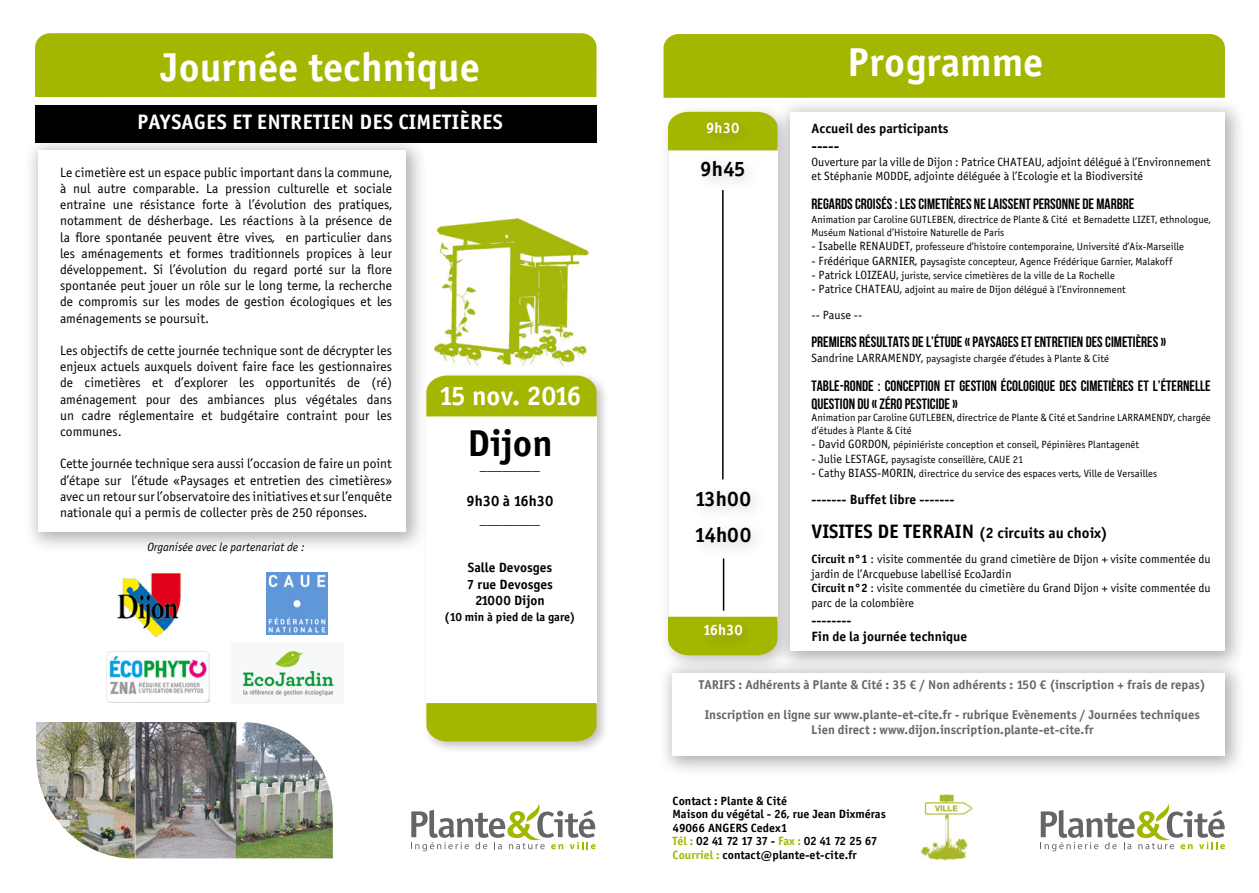
<style>
.page{position:relative;width:1259px;height:893px;background:#fff}
.page>*{position:absolute;margin:0;border:0;box-sizing:border-box;transform-origin:0 0}
.t1{font:40.5px "Officina Sans Bold ITC";color:#fff}
.t2{font:37.5px "Officina Sans Bold ITC";color:#000}
.t3{font:27px "Officina Sans Bold ITC";letter-spacing:-.095em;color:#fff}
.t4{font:21px "Officina Sans Bold ITC";letter-spacing:.01em;color:#fff}
.t5{font:21px/36px "Officina Sans Bold ITC";color:#000}
.t6{font:19.5px "Officina Sans Bold ITC";color:#000}
.t7{font:15px/18px "Bebas Neue";color:#000}
.t8{font:15px/18px "Officina Sans Bold ITC";color:#000;text-align:center}
.t9{font:15px "Officina Sans Bold ITC";color:#fff}
.t10{font:13.5px/16.2px "Officina Sans Book ITC";color:#000;text-align:justify}
.t11{font:13.5px/16.2px "Officina Sans Bold ITC";color:#000;text-align:center}
.t12{font:12.75px/15px "Officina Sans Bold ITC";color:#646567;text-align:center}
.t13{font:12px/14.4px "Officina Sans Book ITC";color:#000}
.t14{font:12px/13.5px "Officina Sans Bold ITC";color:#000}
.t15{font:italic 12px "Officina Sans Book ITC";color:#000}
.t16{font:10.5px/12.6px "Officina Sans Book ITC";color:#000}
.s1{font-size:12px}
.s2{font-family:"Officina Sans Bold ITC"}
.s3{color:#a4b700}
</style>
<div class="page">
<div style="left:35px;top:33px;width:561px;height:64px;background:#a4b700"></div>
<img style="left:36px;top:722px;width:297px;height:136px">
<img style="left:236px;top:721px;width:1px;height:136px">
<img style="left:434px;top:218px;width:155px;height:149px">
<div style="left:421px;top:371px;width:189px;height:384px;background:#000;opacity:.25"></div>
<div style="left:426px;top:416px;width:170px;height:288px;background:#fff"></div>
<div style="left:427px;top:376px;width:169px;height:40px;background:#a4b700"></div>
<div style="left:426px;top:703px;width:170px;height:38px;background:#a4b700"></div>
<div style="left:35px;top:106px;width:561px;height:37px;background:#000"></div>
<div style="left:23px;top:135px;width:404px;height:418px;background:#000;opacity:.31"></div>
<div style="left:39px;top:151px;width:367px;height:381px;background:#fff"></div>
<svg style="left:411px;top:804px;width:184px;height:47px"></svg>
<div style="left:658px;top:102px;width:138px;height:571px;background:#fbfbfb"></div>
<div style="left:669px;top:147px;width:108px;height:473px;background:#fff"></div>
<svg style="left:669px;top:112px;width:105px;height:38px"></svg>
<svg style="left:669px;top:617px;width:105px;height:38px"></svg>
<div style="left:688px;top:113px;width:80px;height:540px;background:#000;opacity:.2"></div>
<div style="left:663px;top:34px;width:562px;height:64px;background:#a4b700"></div>
<hr style="left:722px;top:190px;width:1px;height:289px;background:#000">
<img style="left:920px;top:794px;width:52px;height:67px">
<div style="left:774px;top:97px;width:472px;height:575px;background:#000;opacity:.31"></div>
<div style="left:790px;top:113px;width:435px;height:538px;background:#fff"></div>
<hr style="left:723px;top:558px;width:1px;height:53px;background:#000">
<svg style="left:1040px;top:804px;width:185px;height:47px"></svg>
<div style="left:657px;top:657px;width:589px;height:120px;background:#000;opacity:.31"></div>
<div style="left:672px;top:673px;width:553px;height:83px;background:#fff"></div>
<img style="left:117px;top:573px;width:65px;height:64px">
<img style="left:266px;top:573px;width:61px;height:61px">
<img style="left:106px;top:651px;width:103px;height:51px">
<img style="left:243px;top:648px;width:91px;height:54px">
<h1 class="t1" style="left:160px;top:42px;width:321px">Journée technique</h1>
<h3 class="t4" style="left:137px;top:109px;width:367px">PaysageS et entretien des cimetières</h3>
<p class="t10" style="left:60px;top:164px;width:333px">Le cimetière est un espace public important dans la commune, à nul autre comparable. La pression culturelle et sociale entraine une résistance forte à l’évolution des pratiques, notamment de désherbage. Les réactions à la présence de la flore spontanée peuvent être vives, en particulier dans les aménagements et formes traditionnels propices à leur développement. Si l’évolution du regard porté sur la flore spontanée peut jouer un rôle sur le long terme, la recherche de compromis sur les modes de gestion écologiques et les aménagements se poursuit.</p>
<p class="t10" style="left:60px;top:342px;width:333px">Les objectifs de cette journée technique sont de décrypter les enjeux actuels auxquels doivent faire face les gestionnaires de cimetières et d’explorer les opportunités de (ré) aménagement pour des ambiances plus végétales dans un cadre réglementaire et budgétaire contraint pour les communes.</p>
<p class="t10" style="left:60px;top:456px;width:333px">Cette journée technique sera aussi l’occasion de faire un point d’étape sur l’étude «Paysages et entretien des cimetières» avec un retour sur l’observatoire des initiatives et sur l’enquête nationale qui a permis de collecter près de 250 réponses.</p>
<h3 class="t3" style="left:438px;top:379px;width:145px">15 nov. 2016</h3>
<h2 class="t2" style="left:467px;top:420px;width:87px">Dijon</h2>
<p class="t8" style="left:480px;top:455px;width:61px">________</p>
<p class="t8" style="left:466px;top:491px;width:89px">9h30 à 16h30 ________</p>
<p class="t11" style="left:467px;top:559px;width:87px">Salle Devosges<br>7 rue Devosges<br>21000 Dijon</p>
<p class="t14" style="left:444px;top:610px;width:133px">(10 min à pied de la gare)</p>
<p class="t15" style="left:147px;top:540px;width:159px">Organisée avec le partenariat de :</p>
<p class="t9" style="left:706px;top:119px;width:35px">9h30</p>
<h3 class="t5" style="left:700px;top:151px;width:47px">9h45</h3>
<h3 class="t5" style="left:694px;top:480px;width:59px">13h00<br>14h00</h3>
<p class="t9" style="left:703px;top:621px;width:41px">16h30</p>
<h1 class="t1" style="left:847px;top:37px;width:198px">Programme</h1>
<p class="t11" style="left:811px;top:120px;width:139px">Accueil des participants</p>
<p class="t8" style="left:811px;top:137px;width:29px">-----</p>
<p class="t13" style="left:811px;top:154px;width:401px">Ouverture par la ville de Dijon : Patrice CHATEAU, adjoint délégué à l’Environnement et Stéphanie MODDE, adjointe déléguée à l’Ecologie et la Biodiversité</p>
<p class="t7" style="left:811px;top:194px;width:324px">REGARDS CROISÉS : LES CIMETIÈRES NE LAISSENT PERSONNE DE MARBRE</p>
<p class="t16" style="left:811px;top:213px;width:401px">Animation par Caroline GUTLEBEN, directrice de Plante &amp; Cité et Bernadette LIZET, <span class="s1">e</span>thnologue,<br>Muséum National d’Histoire Naturelle de Paris</p>
<p class="t16" style="left:811px;top:240px;width:374px"><span class="s1">- Isabelle RENAUDET,</span> professeure d’histoire contemporaine, Université d’Aix-Marseille</p>
<p class="t16" style="left:811px;top:255px;width:362px"><span class="s1">- Frédérique GARNIER, p</span>aysagiste concepteur, Agence Frédérique Garnier, Malakoff</p>
<p class="t16" style="left:811px;top:269px;width:305px"><span class="s1">- Patrick LOIZEAU,</span> juriste, service cimetières de la ville de La Rochelle</p>
<p class="t16" style="left:811px;top:284px;width:316px"><span class="s1">- Patrice CHATEAU,</span> adjoint au maire de Dijon délégué à l’Environnement</p>
<p class="t13" style="left:811px;top:307px;width:52px">-- Pause --</p>
<p class="t7" style="left:811px;top:333px;width:356px">PREMIERS RÉSULTATS DE L’ÉTUDE « PAYSAGES ET ENTRETIEN DES CIMETIÈRES »</p>
<p class="t16" style="left:811px;top:352px;width:299px"><span class="s1">Sandrine LARRAMENDY,</span> paysagiste chargée d’études à Plante &amp; Cité</p>
<p class="t7" style="left:811px;top:376px;width:401px">TABLE-RONDE : CONCEPTION ET GESTION ÉCOLOGIQUE DES CIMETIÈRES ET L’ÉTERNELLE<br>QUESTION DU « ZÉRO PESTICIDE »</p>
<p class="t16" style="left:811px;top:411px;width:401px">Animation par Caroline GUTLEBEN, directrice de Plante &amp; Cité et Sandrine LARRAMENDY, chargée d’études à Plante &amp; Cité</p>
<p class="t16" style="left:811px;top:438px;width:329px"><span class="s1">- David GORDON,</span> pépiniériste conception et conseil, Pépinières Plantagenêt</p>
<p class="t16" style="left:811px;top:453px;width:213px"><span class="s1">- Julie LESTAGE,</span> paysagiste conseillère, CAUE 21</p>
<p class="t16" style="left:811px;top:467px;width:347px"><span class="s1">- Cathy BIASS-MORIN,</span> directrice du service des espaces verts, Ville de Versailles</p>
<p class="t11" style="left:811px;top:491px;width:144px">------- Buffet libre -------</p>
<h3 class="t6" style="left:811px;top:520px;width:21px">VISITES</h3>
<h3 class="t6" style="left:877px;top:520px;width:37px">DE TERRAIN</h3>
<p class="t8" style="left:979px;top:524px;width:130px">(2 circuits au choix)</p>
<p class="t13" style="left:811px;top:552px;width:401px"><span class="s2">Circuit n°1</span> : visite commentée du grand cimetière de Dijon + visite commentée du jardin de l’Arcquebuse labellisé EcoJardin<br><span class="s2">Circuit n°2</span> : visite commentée du cimetière du Grand Dijon + visite commentée du parc de la colombière</p>
<p class="t11" style="left:811px;top:612px;width:157px;text-align:left">--------<br>Fin de la journée technique</p>
<p class="t12" style="left:699px;top:677px;width:8px">TARI</p>
<p class="t12" style="left:723px;top:677px;width:483px">FS : Adhérents à Plante &amp; Cité : 35 € / N on adhérents : 150 € (inscription + frais de repas)</p>
<p class="t12" style="left:705px;top:707px;width:496px">Inscription en ligne sur www.plante-et-cite.fr - rubrique Evènements / Journées techniques<br>Lien direct : www.dijon.inscription.plante-et-cite.fr</p>
<p class="t14" style="left:672px;top:794px;width:215px">Contact : Plante &amp; Cité<br>Maison du végétal - 26, rue Jean Dixméras<br>49066 ANGERS</p>
<p class="t14" style="left:672px;top:821px;width:206px;text-indent:78px">Cedex1<br><span class="s3">Tél :</span> 02 41 72 17 37 - <span class="s3">Fax :</span> 02 41 72 25 67<br><span class="s3">Courriel :</span> contact@plante-et-cite.fr</p>
</div>
